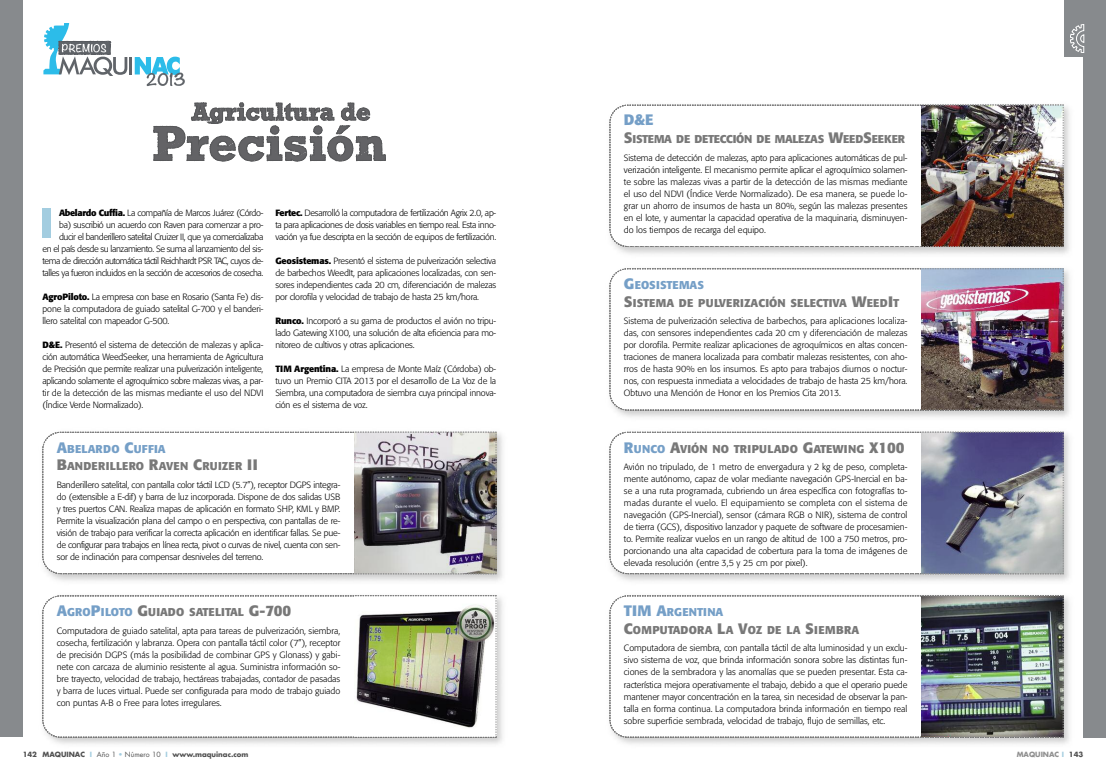
<style>
.page{position:relative;width:1106px;height:780px;background:#fff}
.page>*{position:absolute;margin:0;border:0;box-sizing:border-box;transform-origin:0 0}
.t1{font:700 15px "Formata";color:#759fc7}
.t2{font:700 11.2px/17.7px "Formata";letter-spacing:.02em;color:#787878}
.t3{font:700 11.2px/17.7px "Formata";color:#787878}
.t4{font:700 11.2px "Formata";letter-spacing:-.03em;color:#787878}
.t5{font:300 9px/12px "Formata";letter-spacing:-.02em;color:#000;text-align:justify}
.t6{font:300 9px/12px "Formata";letter-spacing:-.04em;color:#000;text-align:right}
.t7{font:700 7px "Futura";color:#515151}
.t8{font:700 7px "Futura";color:#909090}
.s1{font-weight:700}
.s2{font-size:15px;color:#759fc7}
.s3{color:#759fc7}
.s4{font-size:15px}
.s5{color:#a3cde0}
.s6{font-weight:400}
.s7{font-weight:400;color:#a3cde0}
.s8{color:#515151}
</style>
<div class="page">
<div style="left:1083px;top:0;width:23px;height:737px;background:#878a8d"></div>
<div style="left:1064px;top:0;width:42px;height:57px;background:#878a8d"></div>
<svg style="left:1070px;top:24px;width:14px;height:29px"></svg>
<div style="left:0;top:0;width:23px;height:737px;background:#878a8d"></div>
<hr style="left:129px;top:57px;width:3px;height:17px;background:#606469">
<svg style="left:43px;top:23px;width:84px;height:53px"></svg>
<svg style="left:135px;top:57px;width:50px;height:29px"></svg>
<svg style="left:153px;top:102px;width:233px;height:60px"></svg>
<div style="left:43px;top:208px;width:8px;height:29px;background:#a3cde0"></div>
<img style="left:616px;top:268px;width:454px;height:149px">
<img style="left:609px;top:268px;width:454px;height:142px">
<img style="left:616px;top:104px;width:454px;height:150px">
<img style="left:609px;top:105px;width:454px;height:142px">
<img style="left:616px;top:595px;width:454px;height:149px">
<img style="left:609px;top:595px;width:454px;height:142px">
<img style="left:616px;top:431px;width:454px;height:150px">
<svg style="left:609px;top:432px;width:454px;height:142px"></svg>
<img style="left:49px;top:431px;width:454px;height:150px">
<svg style="left:42px;top:432px;width:455px;height:142px"></svg>
<img style="left:49px;top:597px;width:454px;height:147px">
<svg style="left:42px;top:595px;width:455px;height:142px"></svg>
<p class="t6" style="left:43px;top:208px;width:222px"><span class="s1">Abelardo Cuffia.</span> La compañía de Marcos Juárez (Córdo-<br>ba) suscribió un acuerdo con Raven para comenzar a pro&shy;ducir el banderillero satelital Cruizer II, que ya comercializaba<br>en el país desde su lanzamiento. Se suma al lanzamiento del sis&shy;tema de dirección automática táctil Reichhardt PSR TAC, cuyos de&shy;talles ya fueron incluidos en la sección de accesorios de cosecha.</p>
<p class="t5" style="left:43px;top:292px;width:222px"><span class="s1">AgroPiloto.</span> La empresa con base en Rosario (Santa Fe) dis&shy;pone la computadora de guiado satelital G-700 y el banderi&shy;llero satelital con mapeador G-500.</p>
<p class="t5" style="left:43px;top:340px;width:222px"><span class="s1">D&amp;E.</span> Presentó el sistema de detección de malezas y aplica&shy;ción automática WeedSeeker, una herramienta de Agricultura de Precisión que permite realizar una pulverización inteligente, aplicando solamente el agroquímico sobre malezas vivas, a par&shy;tir de la detección de las mismas mediante el uso del NDVI (Índice Verde Normalizado).</p>
<p class="t5" style="left:275px;top:208px;width:222px"><span class="s1">Fertec.</span> Desarrolló la computadora de fertilización Agrix 2.0, ap&shy;ta para aplicaciones de dosis variables en tiempo real. Esta inno&shy;vación ya fue descripta en la sección de equipos de fertilización.</p>
<p class="t5" style="left:275px;top:256px;width:222px"><span class="s1">Geosistemas.</span> Presentó el sistema de pulverización selectiva de barbechos WeedIt, para aplicaciones localizadas, con sen&shy;sores independientes cada 20 cm, diferenciación de malezas por clorofila y velocidad de trabajo de hasta 25 km/hora.</p>
<p class="t5" style="left:275px;top:316px;width:222px"><span class="s1">Runco.</span> Incorporó a su gama de productos el avión no tripu&shy;lado Gatewing X100, una solución de alta eficiencia para mo&shy;nitoreo de cultivos y otras aplicaciones.</p>
<p class="t5" style="left:275px;top:364px;width:222px"><span class="s1">TIM Argentina.</span> La empresa de Monte Maíz (Córdoba) ob&shy;tuvo un Premio CITA 2013 por el desarrollo de La Voz de la Siembra, una computadora de siembra cuya principal innova&shy;ción es el sistema de voz.</p>
<p class="t2" style="left:57px;top:440px;width:203px"><span class="s2">A</span><span class="s3">BELARDO</span> <span class="s2">C</span><span class="s3">UFFIA<br></span><span class="s4">B</span>ANDERILLERO <span class="s4">R</span>AVEN <span class="s4">C</span>RUIZER <span class="s4">II</span></p>
<p class="t5" style="left:57px;top:479px;width:285px">Banderillero satelital, con pantalla color táctil LCD (5.7”), receptor DGPS integra&shy;do (extensible a E-dif) y barra de luz incorporada. Dispone de dos salidas USB y tres puertos CAN. Realiza mapas de aplicación en formato SHP, KML y BMP.<br>Permite la visualización plana del campo o en perspectiva, con pantallas de re&shy;visión de trabajo para verificar la correcta aplicación en identificar fallas. Se pue&shy;de configurar para trabajos en línea recta, pivot o curvas de nivel, cuenta con sen&shy;sor de inclinación para compensar desniveles del terreno.</p>
<p class="t3" style="left:57px;top:604px;width:236px"><span class="s2">A</span><span class="s3">GRO</span><span class="s2">P</span><span class="s3">ILOTO</span> <span class="s4">G</span>UIADO SATELITAL <span class="s4">G-700</span></p>
<p class="t5" style="left:57px;top:625px;width:285px">Computadora de guiado satelital, apta para tareas de pulverización, siembra, cosecha, fertilización y labranza. Opera con pantalla táctil color (7”), receptor de precisión DGPS (más la posibilidad de combinar GPS y Glonass) y gabi&shy;nete con carcaza de aluminio resistente al agua. Suministra información so&shy;bre trayecto, velocidad de trabajo, hectáreas trabajadas, contador de pasadas y barra de luces virtual. Puede ser configurada para modo de trabajo guiado con puntas A-B o Free para lotes irregulares.</p>
<h1 class="t1" style="left:624px;top:114px;width:31px">D&amp;E</h1>
<p class="t4" style="left:624px;top:134px;width:283px"><span class="s4">S</span>ISTEMA DE DETECCIÓN DE MALEZAS <span class="s4">W</span>EED<span class="s4">S</span>EEKER</p>
<p class="t5" style="left:624px;top:152px;width:285px">Sistema de detección de malezas, apto para aplicaciones automáticas de pul&shy;verización inteligente. El mecanismo permite aplicar el agroquímico solamen&shy;te sobre las malezas vivas a partir de la detección de las mismas mediante el uso del NDVI (Índice Verde Normalizado). De esa manera, se puede lo&shy;grar un ahorro de insumos de hasta un 80%, según las malezas presentes en el lote, y aumentar la capacidad operativa de la maquinaria, disminuyen&shy;do los tiempos de recarga del equipo.</p>
<p class="t3" style="left:624px;top:277px;width:277px"><span class="s2">G</span><span class="s3">EOSISTEMAS<br></span><span class="s4">S</span>ISTEMA DE PULVERIZACIÓN SELECTIVA <span class="s4">W</span>EED<span class="s4">I</span>T</p>
<p class="t5" style="left:624px;top:316px;width:285px">Sistema de pulverización selectiva de barbechos, para aplicaciones localiza&shy;das, con sensores independientes cada 20 cm y diferenciación de malezas por clorofila. Permite realizar aplicaciones de agroquímicos en altas concen&shy;traciones de manera localizada para combatir malezas resistentes, con aho&shy;rros de hasta 90% en los insumos. Es apto para trabajos diurnos o noctur&shy;nos, con respuesta inmediata a velocidades de trabajo de hasta 25 km/hora.<br>Obtuvo una Mención de Honor en los Premios Cita 2013.</p>
<p class="t2" style="left:624px;top:440px;width:282px"><span class="s2">R</span><span class="s3">UNCO</span> <span class="s4">A</span>VIÓN NO TRIPULADO <span class="s4">G</span>ATEWING <span class="s4">X100</span></p>
<p class="t5" style="left:624px;top:462px;width:285px">Avión no tripulado, de 1 metro de envergadura y 2 kg de peso, completa&shy;mente autónomo, capaz de volar mediante navegación GPS-Inercial en ba&shy;se a una ruta programada, cubriendo un área específica con fotografías to&shy;madas durante el vuelo. El equipamiento se completa con el sistema de navegación (GPS-Inercial), sensor (cámara RGB o NIR), sistema de control de tierra (GCS), dispositivo lanzador y paquete de software de procesamien&shy;to. Permite realizar vuelos en un rango de altitud de 100 a 750 metros, pro&shy;porcionando una alta capacidad de cobertura para la toma de imágenes de elevada resolución (entre 3,5 y 25 cm por pixel).</p>
<p class="t2" style="left:624px;top:604px;width:237px"><span class="s2">TIM A</span><span class="s3">RGENTINA<br></span><span class="s4">C</span>OMPUTADORA <span class="s4">L</span>A <span class="s4">V</span>OZ DE LA <span class="s4">S</span>IEMBRA</p>
<p class="t5" style="left:624px;top:643px;width:285px">Computadora de siembra, con pantalla táctil de alta luminosidad y un exclu&shy;sivo sistema de voz, que brinda información sonora sobre las distintas fun&shy;ciones de la sembradora y las anomalías que se pueden presentar. Esta ca&shy;racterística mejora operativamente el trabajo, debido a que el operario puede mantener mayor concentración en la tarea, sin necesidad de observar la pan&shy;talla en forma continua. La computadora brinda información en tiempo real sobre superficie sembrada, velocidad de trabajo, flujo de semillas, etc.</p>
<p class="t7" style="left:23px;top:751px;width:227px">142 MAQUINAC <span class="s5">I</span> <span class="s6">Año 1</span> <span class="s7">•</span> <span class="s6">Número 10</span> <span class="s5">I</span> www.maquinac.com</p>
<p class="t8" style="left:1016px;top:751px;width:68px">MAQUINAC <span class="s5">I</span> <span class="s8">143</span></p>
</div>
